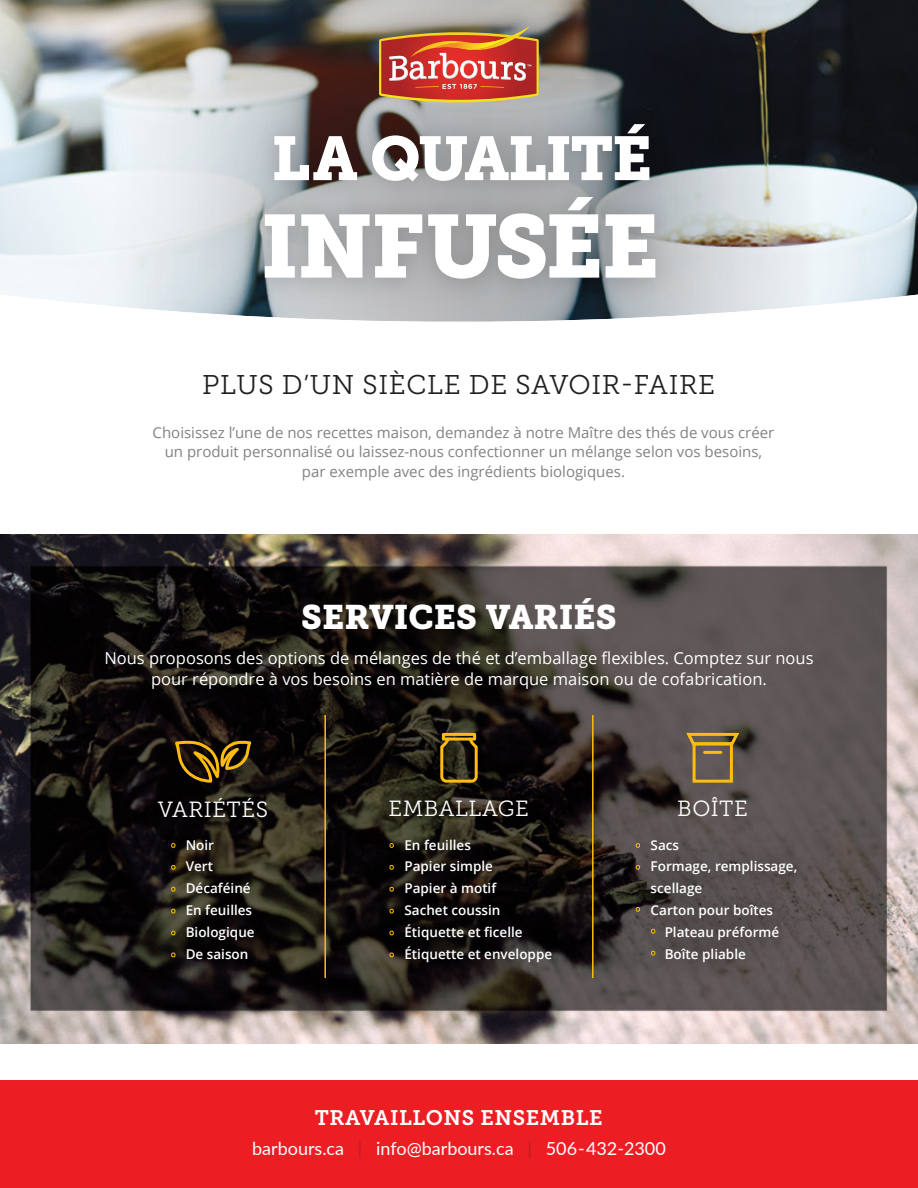
<style>
.page{position:relative;width:918px;height:1188px;background:#fff}
.page>*{position:absolute;margin:0;border:0;box-sizing:border-box;transform-origin:0 0}
.t1{font:88.5px "Museo Slab 900";letter-spacing:-.025em;color:#fff}
.t2{font:61.5px "Museo Slab 900";letter-spacing:-.025em;color:#fff}
.t3{font:33.9px "Museo Slab 900";color:#fff}
.t4{font:27px "Museo Slab 300";letter-spacing:.025em;color:#231f20}
.t5{font:21.9px "Museo Slab 300";letter-spacing:.025em;color:#fff}
.t6{font:21px "Museo Slab 700";letter-spacing:.025em;color:#fff}
.t7{font:18px "Lato";color:#fff}
.t8{font:16.5px/21px "Open Sans";color:#fff;text-align:center}
.t9{font:15px/19.5px "Open Sans";color:#808285;text-align:center}
.t10{font:600 13.5px/21.9px "Open Sans";color:#fff}
.s1{color:rgb(34 31 32/.25)}
</style>
<div class="page">
<img style="left:0;top:0;width:918px;height:291px">
<svg style="left:104px;top:0;width:710px;height:291px;background:#a9acad"></svg>
<img style="left:0;top:535px;width:918px;height:508px">
<img style="left:602px;top:805px;width:233px;height:203px">
<svg style="left:635px;top:843px;width:5px;height:5px"></svg>
<svg style="left:635px;top:865px;width:5px;height:5px"></svg>
<svg style="left:635px;top:907px;width:5px;height:5px"></svg>
<svg style="left:651px;top:929px;width:5px;height:5px"></svg>
<svg style="left:651px;top:950px;width:5px;height:6px"></svg>
<div style="left:693px;top:742px;width:40px;height:41px;border:3px solid #febc11"></div>
<svg style="left:684px;top:730px;width:57px;height:17px"></svg>
<hr style="left:705px;top:751px;width:16px;height:3px;background:#febc11">
<hr style="left:592px;top:715px;width:2px;height:263px;background:#febc11">
<svg style="left:389px;top:843px;width:5px;height:5px"></svg>
<svg style="left:389px;top:865px;width:5px;height:5px"></svg>
<svg style="left:389px;top:887px;width:5px;height:5px"></svg>
<svg style="left:389px;top:908px;width:5px;height:6px"></svg>
<svg style="left:389px;top:930px;width:5px;height:6px"></svg>
<svg style="left:389px;top:952px;width:5px;height:5px"></svg>
<svg style="left:439px;top:736px;width:40px;height:48px;background:#4b3c13"></svg>
<div style="left:442px;top:733px;width:34px;height:8px;border:3px solid #febc11"></div>
<hr style="left:324px;top:715px;width:2px;height:263px;background:#febc11">
<svg style="left:171px;top:843px;width:5px;height:5px"></svg>
<svg style="left:171px;top:865px;width:5px;height:5px"></svg>
<svg style="left:171px;top:887px;width:5px;height:5px"></svg>
<svg style="left:171px;top:908px;width:5px;height:6px"></svg>
<svg style="left:171px;top:930px;width:5px;height:6px"></svg>
<svg style="left:171px;top:952px;width:5px;height:5px"></svg>
<img style="left:141px;top:1px;width:639px;height:290px">
<img style="left:228px;top:91px;width:462px;height:200px">
<svg style="left:173px;top:739px;width:81px;height:49px;background:#49360c"></svg>
<div style="left:0;top:1080px;width:918px;height:108px;background:#ed1d24"></div>
<svg style="left:0;top:291px;width:918px;height:31px"></svg>
<h2 class="t2" style="left:271px;top:123px;width:382px">LA QUALITÉ</h2>
<h1 class="t1" style="left:260px;top:195px;width:401px">INFUSÉE</h1>
<h3 class="t4" style="left:202px;top:370px;width:514px">PLUS D’UN SIÈCLE DE SAVOIR-FAIRE</h3>
<p class="t9" style="left:153px;top:422px;width:623px">Choisissez l’une de nos recettes maison, demandez à notre Maître des thés de vous créer un produit personnalisé ou laissez-nous confectionner un mélange selon vos besoins, par exemple avec des ingrédients biologiques.</p>
<h3 class="t3" style="left:301px;top:598px;width:317px">SERVICES VARIÉS</h3>
<p class="t8" style="left:104px;top:647px;width:711px">Nous proposons des options de mélanges de thé et d’emballage flexibles. Comptez sur nous pour répondre à vos besoins en matière de marque maison ou de cofabrication.</p>
<h3 class="t5" style="left:158px;top:797px;width:112px">VARIÉTÉS</h3>
<p class="t10" style="left:186px;top:833px;width:70px">Noir<br>Vert<br>Décaféiné<br>En feuilles<br>Biologique<br>De saison</p>
<h3 class="t5" style="left:388px;top:797px;width:142px">EMBALLAGE</h3>
<p class="t10" style="left:404px;top:833px;width:149px">En feuilles<br>Papier simple<br>Papier à motif<br>Sachet coussin<br>Étiquette et ficelle<br>Étiquette et enveloppe</p>
<h3 class="t5" style="left:677px;top:797px;width:72px">BOÎTE</h3>
<p class="t10" style="left:651px;top:833px;width:148px">Sacs<br>Formage, remplissage, scellage<br>Carton pour boîtes</p>
<p class="t10" style="left:665px;top:921px;width:116px">Plateau préformé<br>Boîte pliable</p>
<h3 class="t6" style="left:315px;top:1105px;width:289px">TRAVAILLONS ENSEMBLE</h3>
<h3 class="t7" style="left:252px;top:1136px;width:415px">barbours.ca <span class="s1">|</span> info@barbours.ca <span class="s1">|</span> 506-432-2300</h3>
</div>
